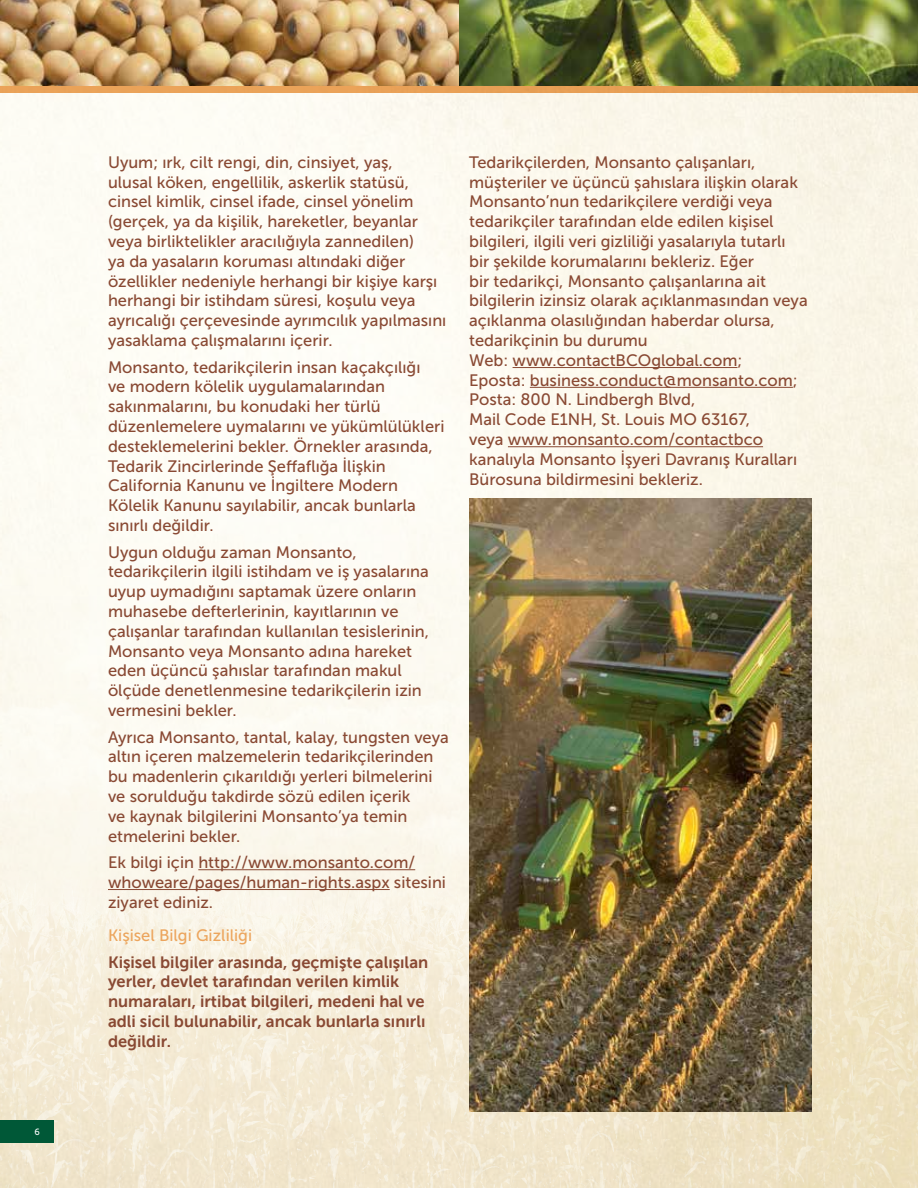
<style>
.page{position:relative;width:918px;height:1188px;background:#fff}
.page>*{position:absolute;margin:0;border:0;box-sizing:border-box;transform-origin:0 0}
.t1{font:16.5px/19.8px "Museo Sans 500";color:#894933}
.t2{font:16.5px/19.8px "Museo Sans 700";color:#894933}
.t3{font:16.5px "Museo Sans 500";color:#eca55d}
.t4{font:9px "Museo Sans 500";color:#fff}
</style>
<div class="page">
<img style="left:0;top:93px;width:918px;height:1095px">
<svg style="left:0;top:85px;width:918px;height:8px;background:#dc9b54"></svg>
<div style="left:0;top:1120px;width:54px;height:23px;background:#005837"></div>
<hr style="left:198px;top:869px;width:217px;height:1px;background:#894933">
<hr style="left:108px;top:889px;width:282px;height:1px;background:#894933">
<hr style="left:513px;top:367px;width:225px;height:1px;background:#894933">
<hr style="left:530px;top:387px;width:263px;height:1px;background:#894933">
<hr style="left:508px;top:446px;width:255px;height:1px;background:#894933">
<img style="left:0;top:0;width:918px;height:85px">
<img style="left:469px;top:498px;width:343px;height:614px">
<p class="t4" style="left:35px;top:1127px;width:7px">6</p>
<p class="t1" style="left:108px;top:152px;width:340px">Uyum; ırk, cilt rengi, din, cinsiyet, yaş,<br>ulusal köken, engellilik, askerlik statüsü, cinsel kimlik, cinsel ifade, cinsel yönelim (gerçek, ya da kişilik, hareketler, beyanlar veya birliktelikler aracılığıyla zannedilen)<br>ya da yasaların koruması altındaki diğer özellikler nedeniyle herhangi bir kişiye karşı herhangi bir istihdam süresi, koşulu veya ayrıcalığı çerçevesinde ayrımcılık yapılmasını yasaklama çalışmalarını içerir.</p>
<p class="t1" style="left:108px;top:357px;width:338px">Monsanto, tedarikçilerin insan kaçakçılığı<br>ve modern kölelik uygulamalarından sakınmalarını, bu konudaki her türlü düzenlemelere uymalarını ve yükümlülükleri desteklemelerini bekler. Örnekler arasında, Tedarik Zincirlerinde Şeffaflığa İlişkin California Kanunu ve İngiltere Modern Kölelik Kanunu sayılabilir, ancak bunlarla sınırlı değildir.</p>
<p class="t1" style="left:108px;top:542px;width:322px">Uygun olduğu zaman Monsanto, tedarikçilerin ilgili istihdam ve iş yasalarına uyup uymadığını saptamak üzere onların muhasebe defterlerinin, kayıtlarının ve çalışanlar tarafından kullanılan tesislerinin, Monsanto veya Monsanto adına hareket eden üçüncü şahıslar tarafından makul ölçüde denetlenmesine tedarikçilerin izin vermesini bekler.</p>
<p class="t1" style="left:108px;top:727px;width:342px">Ayrıca Monsanto, tantal, kalay, tungsten veya altın içeren malzemelerin tedarikçilerinden bu madenlerin çıkarıldığı yerleri bilmelerini ve sorulduğu takdirde sözü edilen içerik<br>ve kaynak bilgilerini Monsanto’ya temin etmelerini bekler.</p>
<p class="t1" style="left:108px;top:853px;width:340px">Ek bilgi için http://www.monsanto.com/ whoweare/pages/human-rights.aspx sitesini ziyaret ediniz.</p>
<p class="t3" style="left:108px;top:926px;width:146px">Kişisel Bilgi Gizliliği</p>
<p class="t2" style="left:108px;top:952px;width:322px">Kişisel bilgiler arasında, geçmişte çalışılan yerler, devlet tarafından verilen kimlik numaraları, irtibat bilgileri, medeni hal ve adli sicil bulunabilir, ancak bunlarla sınırlı değildir.</p>
<p class="t1" style="left:469px;top:152px;width:340px">Tedarikçilerden, Monsanto çalışanları, müşteriler ve üçüncü şahıslara ilişkin olarak Monsanto’nun tedarikçilere verdiği veya tedarikçiler tarafından elde edilen kişisel bilgileri, ilgili veri gizliliği yasalarıyla tutarlı bir şekilde korumalarını bekleriz. Eğer<br>bir tedarikçi, Monsanto çalışanlarına ait bilgilerin izinsiz olarak açıklanmasından veya açıklanma olasılığından haberdar olursa, tedarikçinin bu durumu<br>Web: www.contactBCOglobal.com;<br>Eposta: business.conduct@monsanto.com; Posta: 800 N. Lindbergh Blvd,<br>Mail Code E1NH, St. Louis MO 63167,<br>veya www.monsanto.com/contactbco kanalıyla Monsanto İşyeri Davranış Kuralları Bürosuna bildirmesini bekleriz.</p>
</div>
